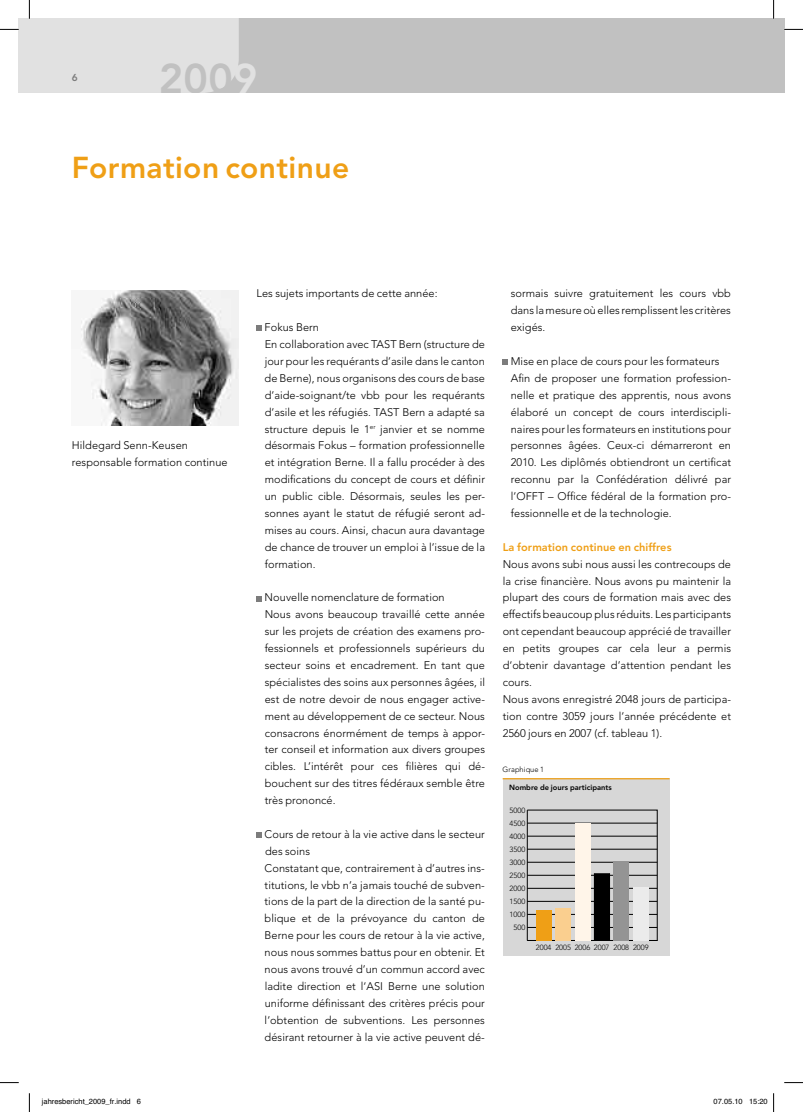
<style>
.page{position:relative;width:803px;height:1112px;background:#fff}
.page>*{position:absolute;margin:0;border:0;box-sizing:border-box;transform-origin:0 0}
.t1{font:41.25px "Avenir LT Heavy OV RSESYA";color:#c1c1c1}
.t2{font:30px "Avenir LT Heavy OV RSESYA";letter-spacing:.015em;color:#ef9f16}
.t3{font:11px/16.9px "Avenir LT Light OV HTESYA";letter-spacing:.005em;color:#000}
.t4{font:11px "Avenir LT Heavy OV RSESYA";letter-spacing:.005em;color:#ef9f16}
.t5{font:10px "Avenir LT Heavy OV RSESYA";color:#7c7c7c}
.t6{font:7.5px "Avenir LT Light OV LTESYA";color:#000}
.t7{font:7.5px "Helvetica OV ZSESYA";color:#000}
.t8{font:7.5px "Avenir LT Heavy OV RSESYA";letter-spacing:.005em;color:#000}
.t9{font:7.5px "Avenir LT Light OV HTESYA";letter-spacing:.005em;color:#000}
.s1{color:#e1e1e1}
</style>
<div class="page">
<div style="left:239px;top:19px;width:534px;height:74px;background:#c1c1c1"></div>
<img style="left:80px;top:290px;width:159px;height:136px">
<svg style="left:256px;top:325px;width:6px;height:6px"></svg>
<svg style="left:256px;top:596px;width:6px;height:5px"></svg>
<svg style="left:256px;top:832px;width:6px;height:5px"></svg>
<svg style="left:503px;top:359px;width:5px;height:6px"></svg>
<div style="left:503px;top:778px;width:166px;height:177px;background:#d7d7d7"></div>
<hr style="left:527px;top:940px;width:130px;height:1px;background:#000">
<hr style="left:527px;top:927px;width:130px;height:1px;background:#000">
<hr style="left:527px;top:913px;width:130px;height:1px;background:#000">
<hr style="left:527px;top:900px;width:130px;height:1px;background:#000">
<hr style="left:527px;top:887px;width:130px;height:1px;background:#000">
<hr style="left:527px;top:874px;width:130px;height:1px;background:#000">
<hr style="left:527px;top:861px;width:130px;height:1px;background:#000">
<hr style="left:527px;top:848px;width:130px;height:1px;background:#000">
<hr style="left:527px;top:835px;width:130px;height:1px;background:#000">
<hr style="left:527px;top:822px;width:130px;height:1px;background:#000">
<div style="left:527px;top:809px;width:130px;height:131px;border:1px solid #000"></div>
<div style="left:536px;top:909px;width:15px;height:31px;background:#ef9f16"></div>
<div style="left:555px;top:908px;width:16px;height:32px;background:#facf8f"></div>
<div style="left:575px;top:823px;width:15px;height:117px;background:#fff5e9"></div>
<div style="left:594px;top:873px;width:15px;height:67px;background:#000"></div>
<div style="left:594px;top:873px;width:16px;height:67px;border:1px solid #000"></div>
<div style="left:614px;top:860px;width:15px;height:80px;background:#949494"></div>
<div style="left:633px;top:886px;width:15px;height:54px;background:#ebebeb"></div>
<hr style="left:503px;top:778px;width:166px;height:1px;background:#ef9f16">
<svg style="left:0;top:1082px;width:19px;height:1px"></svg>
<svg style="left:784px;top:1082px;width:19px;height:1px"></svg>
<svg style="left:0;top:0;width:239px;height:93px"></svg>
<svg style="left:29px;top:1093px;width:1px;height:18px"></svg>
<svg style="left:773px;top:0;width:30px;height:93px"></svg>
<svg style="left:773px;top:1093px;width:1px;height:18px"></svg>
<p class="t5" style="left:72px;top:74px;width:7px">6</p>
<h1 class="t1" style="left:159px;top:64px;width:100px">200<span class="s1">9</span></h1>
<h2 class="t2" style="left:72px;top:157px;width:279px">Formation continue</h2>
<p class="t3" style="left:72px;top:437px;width:157px">Hildegard Senn-Keusen responsable formation continue</p>
<p class="t3" style="left:256px;top:285px;width:183px">Les sujets importants de cette année:</p>
<p class="t3" style="left:265px;top:319px;width:222px">Fokus Bern<br>En collaboration avec TAST Bern (structure de jour pour les requérants d’asile dans le canton de Berne), nous organisons des cours de base d’aide-soignant/te vbb pour les requérants d’asile et les réfugiés. TAST Bern a adapté sa structure depuis le 1<sup>er</sup> janvier et se nomme désormais Fokus – formation professionnelle et intégration Berne. Il a fallu procéder à des modifications du concept de cours et définir un public cible. Désormais, seules les per&shy;sonnes ayant le statut de réfugié seront ad&shy;mises au cours. Ainsi, chacun aura davantage de chance de trouver un emploi à l’issue de la formation.</p>
<p class="t3" style="left:265px;top:589px;width:222px">Nouvelle nomenclature de formation<br>Nous avons beaucoup travaillé cette année sur les projets de création des examens pro&shy;fessionnels et professionnels supérieurs du secteur soins et encadrement. En tant que spécialistes des soins aux personnes âgées, il est de notre devoir de nous engager active&shy;ment au développement de ce secteur. Nous consacrons énormément de temps à appor&shy;ter conseil et information aux divers groupes cibles. L’intérêt pour ces filières qui dé&shy;bouchent sur des titres fédéraux semble être très prononcé.</p>
<p class="t3" style="left:265px;top:825px;width:222px">Cours de retour à la vie active dans le secteur des soins<br>Constatant que, contrairement à d’autres ins&shy;titutions, le vbb n’a jamais touché de subven&shy;tions de la part de la direction de la santé pu&shy;blique et de la prévoyance du canton de Berne pour les cours de retour à la vie active, nous nous sommes battus pour en obtenir. Et nous avons trouvé d’un commun accord avec ladite direction et l‘ASI Berne une solution uniforme définissant des critères précis pour l’obtention de subventions. Les personnes désirant retourner à la vie active peuvent dé-</p>
<p class="t3" style="left:511px;top:285px;width:222px;text-align:justify">sormais suivre gratuitement les cours vbb dans lamesureoùelles remplissentles critères exigés.</p>
<p class="t3" style="left:511px;top:353px;width:222px">Mise en place de cours pour les formateurs Afin de proposer une formation profession&shy;nelle et pratique des apprentis, nous avons élaboré un concept de cours interdiscipli&shy;naires pour les formateurs en institutions pour personnes âgées. Ceux-ci démarreront en 2010. Les diplômés obtiendront un certificat reconnu par la Confédération délivré par l’OFFT – Office fédéral de la formation pro&shy;fessionnelle et de la technologie.</p>
<p class="t4" style="left:503px;top:543px;width:170px">La formation continue en chiffres</p>
<p class="t3" style="left:503px;top:555px;width:230px">Nous avons subi nous aussi les contrecoups de la crise financière. Nous avons pu maintenir la plupart des cours de formation mais avec des effectifs beaucoup plus réduits. Les participants ont cependant beaucoup apprécié de travailler en petits groupes car cela leur a permis d‘obtenir davantage d’attention pendant les cours.<br>Nous avons enregistré 2048 jours de participa&shy;tion contre 3059 jours l’année précédente et 2560 jours en 2007 (cf. tableau 1).</p>
<p class="t9" style="left:503px;top:764px;width:43px">Graphique 1</p>
<p class="t8" style="left:509px;top:784px;width:104px">Nombre de jours participants</p>
<p class="t6" style="left:510px;top:805px;width:17px">5000</p>
<p class="t6" style="left:510px;top:818px;width:17px">4500</p>
<p class="t6" style="left:510px;top:831px;width:17px">4000</p>
<p class="t6" style="left:510px;top:844px;width:17px">3500</p>
<p class="t6" style="left:510px;top:857px;width:17px">3000</p>
<p class="t6" style="left:510px;top:870px;width:17px">2500</p>
<p class="t6" style="left:510px;top:883px;width:17px">2000</p>
<p class="t6" style="left:510px;top:896px;width:17px">1500</p>
<p class="t6" style="left:510px;top:909px;width:17px">1000</p>
<p class="t6" style="left:513px;top:922px;width:13px">500</p>
<p class="t6" style="left:536px;top:942px;width:114px">2004 2005 2006 2007 2008 2009</p>
<p class="t7" style="left:42px;top:1097px;width:101px">jahresbericht_2009_fr.indd 6</p>
<p class="t7" style="left:713px;top:1097px;width:56px">07.05.10 15:20</p>
</div>
